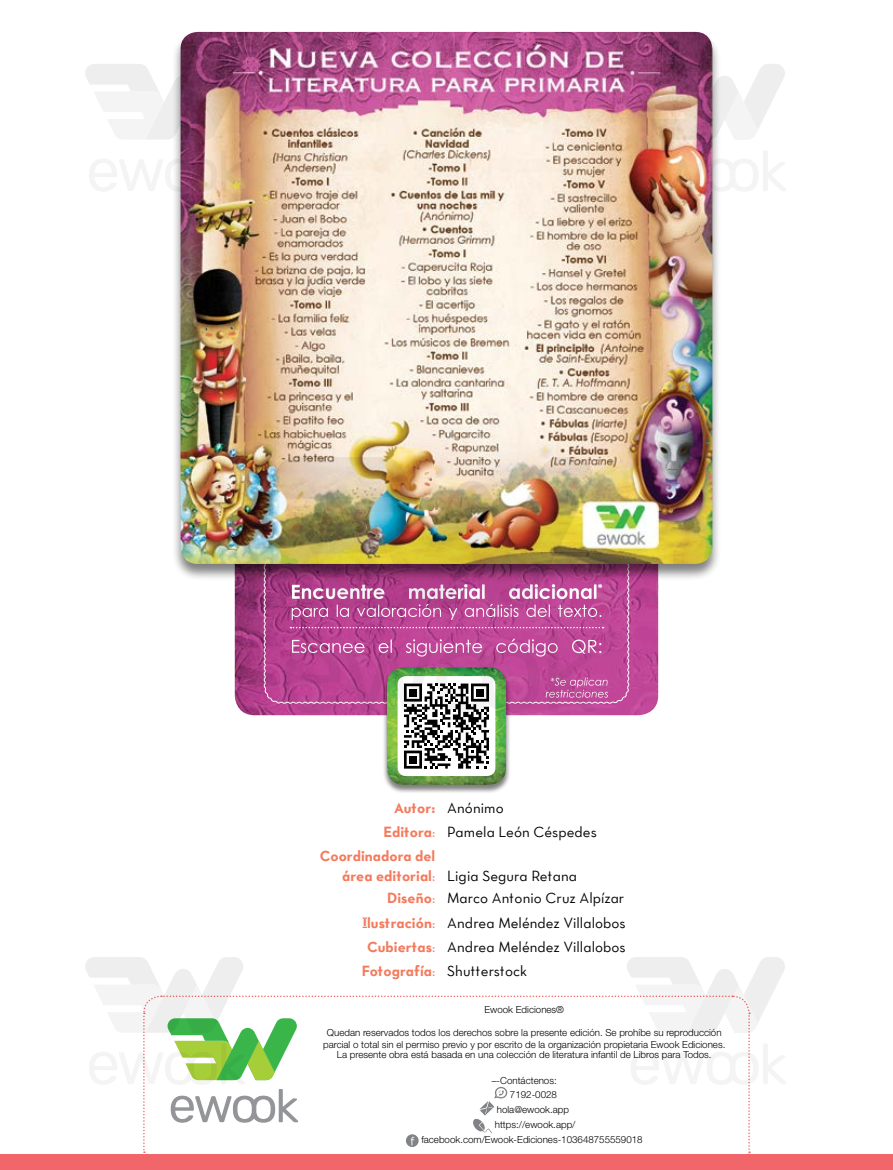
<style>
.page{position:relative;width:893px;height:1170px;background:#fff}
.page>*{position:absolute;margin:0;border:0;box-sizing:border-box;transform-origin:0 0}
.t1{font:500 15px/22.5px "LPT Neutra";letter-spacing:.005em;color:#000}
.t2{font:700 15px "LPT Neutra";letter-spacing:.005em;color:#f47a5c}
.t3{font:300 9.75px/12px "Helvetica Neue LT Std";color:#000;text-align:center}
.s1{font-weight:700;color:#f47a5c}
.s2{color:#f47a5c}
</style>
<div class="page">
<img style="left:235px;top:581px;width:423px;height:134px">
<svg style="left:263px;top:581px;width:367px;height:123px;background:#bb4a96"></svg>
<div style="left:382px;top:667px;width:129px;height:126px;background:#000;opacity:.5"></div>
<img style="left:387px;top:768px;width:119px;height:16px">
<div style="left:398px;top:676px;width:97px;height:100px;background:#fff;border-radius:9px"></div>
<div style="left:172px;top:31px;width:549px;height:550px;background:#000;opacity:.5"></div>
<img style="left:181px;top:32px;width:531px;height:532px">
<div style="left:0;top:1153px;width:893px;height:16px;background:#f1666a"></div>
<svg style="left:284px;top:627px;width:324px;height:141px"></svg>
<img style="left:276px;top:457px;width:326px;height:163px">
<svg style="left:89px;top:150px;width:156px;height:42px"></svg>
<svg style="left:85px;top:64px;width:158px;height:76px"></svg>
<img style="left:631px;top:150px;width:155px;height:42px">
<svg style="left:627px;top:64px;width:158px;height:76px"></svg>
<svg style="left:85px;top:957px;width:702px;height:197px"></svg>
<h1 class="t1" style="left:394px;top:796px;width:111px"><span class="s1">Autor:</span> Anónimo</h1>
<h1 class="t1" style="left:383px;top:820px;width:215px"><span class="s1">Editora</span><span class="s2">:</span> Pamela León Céspedes</h1>
<h1 class="t2" style="left:320px;top:846px;width:117px">Coordinadora del</h1>
<h1 class="t1" style="left:387px;top:864px;width:239px;text-indent:-45px"><span class="s1">área editorial</span><span class="s2">:</span> Ligia Segura Retana<br><span class="s1">Diseño</span><span class="s2">:</span> Marco Antonio Cruz Alpízar</h1>
<h1 class="t1" style="left:363px;top:910px;width:264px"><span class="s1">Ilustración</span><span class="s2">:</span> Andrea Meléndez Villalobos</h1>
<h1 class="t1" style="left:367px;top:934px;width:260px"><span class="s1">Cubiertas</span><span class="s2">:</span> Andrea Meléndez Villalobos</h1>
<h1 class="t1" style="left:362px;top:959px;width:167px"><span class="s1">Fotografía</span><span class="s2">:</span> Shutterstock</h1>
<p class="t3" style="left:484px;top:1003px;width:81px">Ewook Ediciones®</p>
<p class="t3" style="left:323px;top:1026px;width:404px">Quedan reservados todos los derechos sobre la presente edición. Se prohíbe su reproducción parcial o total sin el permiso previo y por escrito de la organización propietaria Ewook Ediciones.</p>
<p class="t3" style="left:337px;top:1048px;width:376px">La presente obra está basada en una colección de literatura infantil de Libros para Todos.</p>
<p class="t3" style="left:492px;top:1073px;width:67px">–-Contáctenos:</p>
<p class="t3" style="left:510px;top:1088px;width:48px">7192-0028</p>
<p class="t3" style="left:497px;top:1103px;width:74px">hola@ewook.app</p>
<p class="t3" style="left:495px;top:1118px;width:82px">https://ewook.app/</p>
<p class="t3" style="left:421px;top:1132px;width:223px">facebook.com/Ewook-Ediciones-103648755559018</p>
</div>
